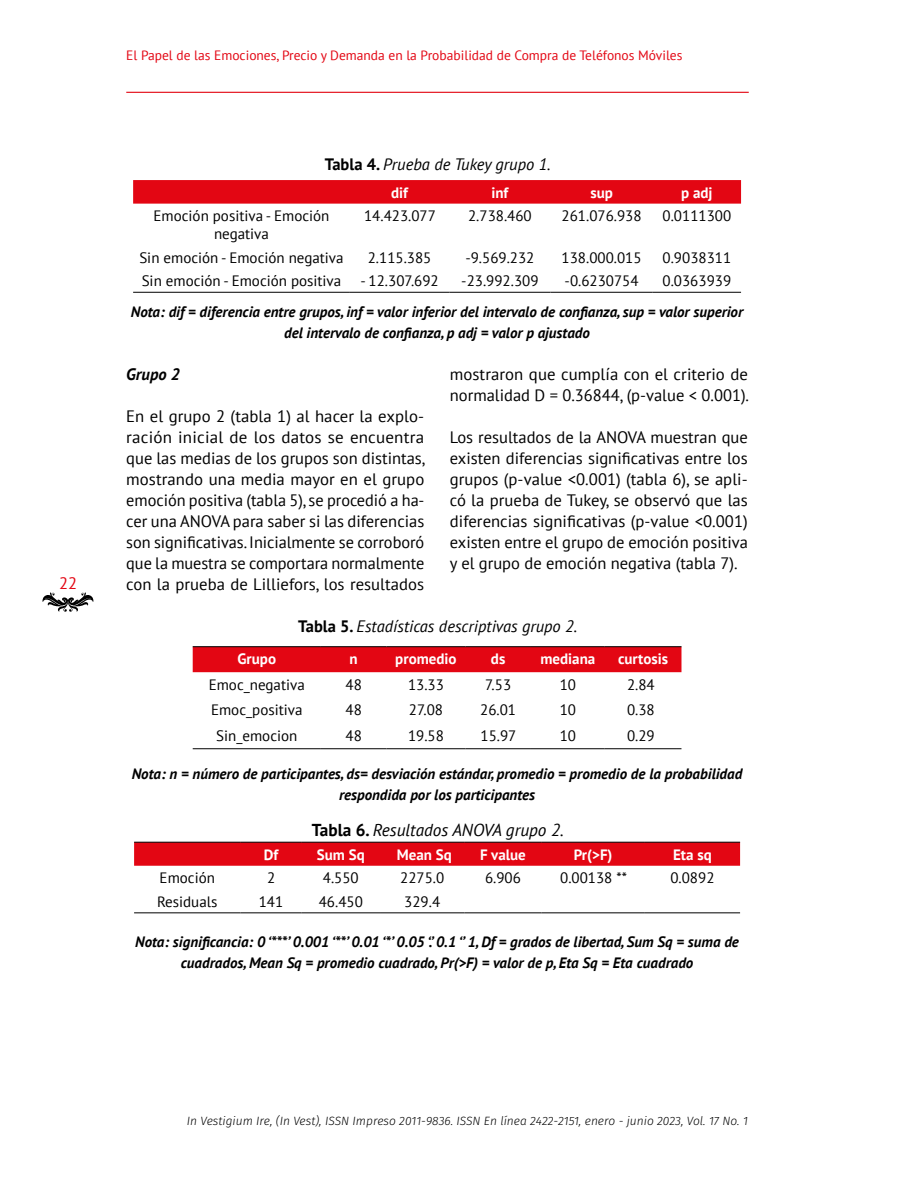
<style>
.page{position:relative;width:918px;height:1188px;background:#fff}
.page>*{position:absolute;margin:0;border:0;box-sizing:border-box;transform-origin:0 0}
.t1{font:italic 17.25px "PT Sans";color:#000}
.t2{font:16.5px/21px "PT Sans";color:#000;text-align:justify}
.t3{font:italic 16.5px "PT Sans";color:#000}
.t4{font:italic 700 16.5px "PT Sans";color:#000}
.t5{font:16.5px "PT Sans";color:#e30613}
.t6{font:italic 700 15px/21px "PT Sans";color:#000;text-align:center}
.t7{font:15px/18px "PT Sans";color:#000;text-align:center}
.t8{font:700 15px "PT Sans";color:#fff}
.t9{font:13.5px "PT Sans";color:#e30613}
.t10{font:italic 300 12px "Fira Sans";color:#000}
.s1{font-weight:700;font-style:normal}
</style>
<div class="page">
<hr style="left:126px;top:92px;width:623px;height:1px;background:#e30613">
<svg style="left:42px;top:592px;width:52px;height:20px"></svg>
<svg style="left:133px;top:180px;width:608px;height:24px;background:#e30a17"></svg>
<hr style="left:133px;top:292px;width:217px;height:1px;background:#000">
<hr style="left:350px;top:292px;width:99px;height:1px;background:#000">
<hr style="left:449px;top:292px;width:102px;height:1px;background:#000">
<hr style="left:551px;top:292px;width:102px;height:1px;background:#000">
<hr style="left:653px;top:292px;width:88px;height:1px;background:#000">
<svg style="left:193px;top:646px;width:488px;height:26px;background:#da0713"></svg>
<hr style="left:193px;top:748px;width:128px;height:1px;background:#000">
<hr style="left:321px;top:748px;width:66px;height:1px;background:#000">
<hr style="left:387px;top:748px;width:78px;height:1px;background:#000">
<hr style="left:465px;top:748px;width:66px;height:1px;background:#000">
<hr style="left:531px;top:748px;width:74px;height:1px;background:#000">
<hr style="left:605px;top:748px;width:72px;height:1px;background:#000">
<div style="left:134px;top:843px;width:606px;height:23px;background:#e30613"></div>
<hr style="left:134px;top:842px;width:106px;height:1px;background:#000">
<hr style="left:240px;top:842px;width:62px;height:1px;background:#000">
<hr style="left:302px;top:842px;width:78px;height:1px;background:#000">
<hr style="left:380px;top:842px;width:84px;height:1px;background:#000">
<hr style="left:464px;top:842px;width:77px;height:1px;background:#000">
<hr style="left:541px;top:842px;width:104px;height:1px;background:#000">
<hr style="left:645px;top:842px;width:95px;height:1px;background:#000">
<hr style="left:134px;top:912px;width:106px;height:1px;background:#000">
<hr style="left:240px;top:912px;width:62px;height:1px;background:#000">
<hr style="left:302px;top:912px;width:78px;height:1px;background:#000">
<hr style="left:380px;top:912px;width:84px;height:1px;background:#000">
<hr style="left:464px;top:912px;width:77px;height:1px;background:#000">
<hr style="left:541px;top:912px;width:104px;height:1px;background:#000">
<hr style="left:645px;top:912px;width:95px;height:1px;background:#000">
<p class="t5" style="left:59px;top:573px;width:19px">22</p>
<p class="t9" style="left:126px;top:46px;width:558px">El Papel de las Emociones, Precio y Demanda en la Probabilidad de Compra de Teléfonos Móviles</p>
<p class="t3" style="left:325px;top:154px;width:227px"><span class="s1">Tabla 4.</span> Prueba de Tukey grupo 1.</p>
<p class="t8" style="left:391px;top:182px;width:18px">dif</p>
<p class="t8" style="left:491px;top:182px;width:19px">inf</p>
<p class="t8" style="left:590px;top:182px;width:24px">sup</p>
<p class="t8" style="left:681px;top:182px;width:33px">p adj</p>
<p class="t7" style="left:154px;top:207px;width:177px">Emoción positiva - Emoción negativa</p>
<p class="t7" style="left:364px;top:207px;width:73px">14.423.077</p>
<p class="t7" style="left:468px;top:207px;width:65px">2.738.460</p>
<p class="t7" style="left:562px;top:207px;width:81px">261.076.938</p>
<p class="t7" style="left:663px;top:207px;width:70px">0.0111300</p>
<p class="t7" style="left:139px;top:248px;width:206px">Sin emoción - Emoción negativa</p>
<p class="t7" style="left:368px;top:248px;width:65px">2.115.385</p>
<p class="t7" style="left:465px;top:248px;width:71px">-9.569.232</p>
<p class="t7" style="left:562px;top:248px;width:81px">138.000.015</p>
<p class="t7" style="left:663px;top:248px;width:70px">0.9038311</p>
<p class="t7" style="left:142px;top:272px;width:201px">Sin emoción - Emoción positiva</p>
<p class="t7" style="left:360px;top:272px;width:80px">- 12.307.692</p>
<p class="t7" style="left:461px;top:272px;width:79px">-23.992.309</p>
<p class="t7" style="left:565px;top:272px;width:76px">-0.6230754</p>
<p class="t7" style="left:663px;top:272px;width:70px">0.0363939</p>
<p class="t6" style="left:131px;top:301px;width:614px">Nota: dif = diferencia entre grupos, inf = valor inferior del intervalo de confianza, sup = valor superior del intervalo de confianza, p adj = valor p ajustado</p>
<p class="t4" style="left:126px;top:363px;width:55px">Grupo 2</p>
<p class="t2" style="left:126px;top:405px;width:301px">En el grupo 2 (tabla 1) al hacer la explo&shy;ración inicial de los datos se encuentra que las medias de los grupos son distintas, mostrando una media mayor en el grupo emoción positiva (tabla 5), se procedió a ha&shy;cer una ANOVA para saber si las diferencias son significativas. Inicialmente se corroboró que la muestra se comportara normalmente con la prueba de Lilliefors, los resultados</p>
<p class="t2" style="left:450px;top:363px;width:301px">mostraron que cumplía con el criterio de normalidad D = 0.36844, (p-value &lt; 0.001).</p>
<p class="t2" style="left:450px;top:426px;width:300px">Los resultados de la ANOVA muestran que existen diferencias significativas entre los grupos (p-value &lt;0.001) (tabla 6), se apli&shy;có la prueba de Tukey, se observó que las diferencias significativas (p-value &lt;0.001) existen entre el grupo de emoción positiva y el grupo de emoción negativa (tabla 7).</p>
<p class="t3" style="left:298px;top:616px;width:280px"><span class="s1">Tabla 5.</span> Estadísticas descriptivas grupo 2.</p>
<p class="t8" style="left:237px;top:649px;width:40px">Grupo</p>
<p class="t8" style="left:350px;top:649px;width:10px">n</p>
<p class="t8" style="left:395px;top:649px;width:63px">promedio</p>
<p class="t8" style="left:491px;top:649px;width:16px">ds</p>
<p class="t8" style="left:540px;top:649px;width:56px">mediana</p>
<p class="t8" style="left:618px;top:649px;width:52px">curtosis</p>
<p class="t7" style="left:209px;top:675px;width:98px">Emoc_negativa</p>
<p class="t7" style="left:346px;top:675px;width:18px">48</p>
<p class="t7" style="left:408px;top:675px;width:37px">13.33</p>
<p class="t7" style="left:485px;top:675px;width:28px">7.53</p>
<p class="t7" style="left:560px;top:675px;width:18px">10</p>
<p class="t7" style="left:627px;top:675px;width:29px">2.84</p>
<p class="t7" style="left:211px;top:701px;width:93px">Emoc_positiva</p>
<p class="t7" style="left:346px;top:701px;width:18px">48</p>
<p class="t7" style="left:409px;top:701px;width:36px">27.08</p>
<p class="t7" style="left:480px;top:701px;width:37px">26.01</p>
<p class="t7" style="left:560px;top:701px;width:18px">10</p>
<p class="t7" style="left:627px;top:701px;width:29px">0.38</p>
<p class="t7" style="left:216px;top:726px;width:83px">Sin_emocion</p>
<p class="t7" style="left:346px;top:726px;width:18px">48</p>
<p class="t7" style="left:408px;top:726px;width:37px">19.58</p>
<p class="t7" style="left:481px;top:726px;width:37px">15.97</p>
<p class="t7" style="left:560px;top:726px;width:18px">10</p>
<p class="t7" style="left:627px;top:726px;width:29px">0.29</p>
<p class="t6" style="left:132px;top:763px;width:612px">Nota: n = número de participantes, ds= desviación estándar, promedio = promedio de la probabilidad respondida por los participantes</p>
<p class="t1" style="left:312px;top:819px;width:253px"><span class="s1">Tabla 6.</span> Resultados ANOVA grupo 2.</p>
<p class="t8" style="left:264px;top:845px;width:16px">Df</p>
<p class="t8" style="left:317px;top:845px;width:49px">Sum Sq</p>
<p class="t8" style="left:397px;top:845px;width:57px">Mean Sq</p>
<p class="t8" style="left:480px;top:845px;width:47px">F value</p>
<p class="t8" style="left:574px;top:845px;width:40px">Pr(&gt;F)</p>
<p class="t8" style="left:673px;top:845px;width:40px">Eta sq</p>
<p class="t7" style="left:160px;top:869px;width:57px">Emoción</p>
<p class="t7" style="left:267px;top:869px;width:10px">2</p>
<p class="t7" style="left:323px;top:869px;width:37px">4.550</p>
<p class="t7" style="left:400px;top:869px;width:46px">2275.0</p>
<p class="t7" style="left:485px;top:869px;width:37px">6.906</p>
<p class="t7" style="left:560px;top:869px;width:68px">0.00138 **</p>
<p class="t7" style="left:670px;top:869px;width:46px">0.0892</p>
<p class="t7" style="left:157px;top:892px;width:62px">Residuals</p>
<p class="t7" style="left:259px;top:892px;width:26px">141</p>
<p class="t7" style="left:319px;top:892px;width:46px">46.450</p>
<p class="t7" style="left:404px;top:892px;width:37px">329.4</p>
<p class="t6" style="left:135px;top:931px;width:605px">Nota: significancia: 0 ‘***’ 0.001 ‘**’ 0.01 ‘*’ 0.05 ‘.’ 0.1 ‘’ 1, Df = grados de libertad, Sum Sq = suma de cuadrados, Mean Sq = promedio cuadrado, Pr(&gt;F) = valor de p, Eta Sq = Eta cuadrado</p>
<p class="t10" style="left:187px;top:1112px;width:563px">In Vestigium Ire, (In Vest), ISSN Impreso 2011-9836. ISSN En línea 2422-2151, enero - junio 2023, Vol. 17 No. 1</p>
</div>
